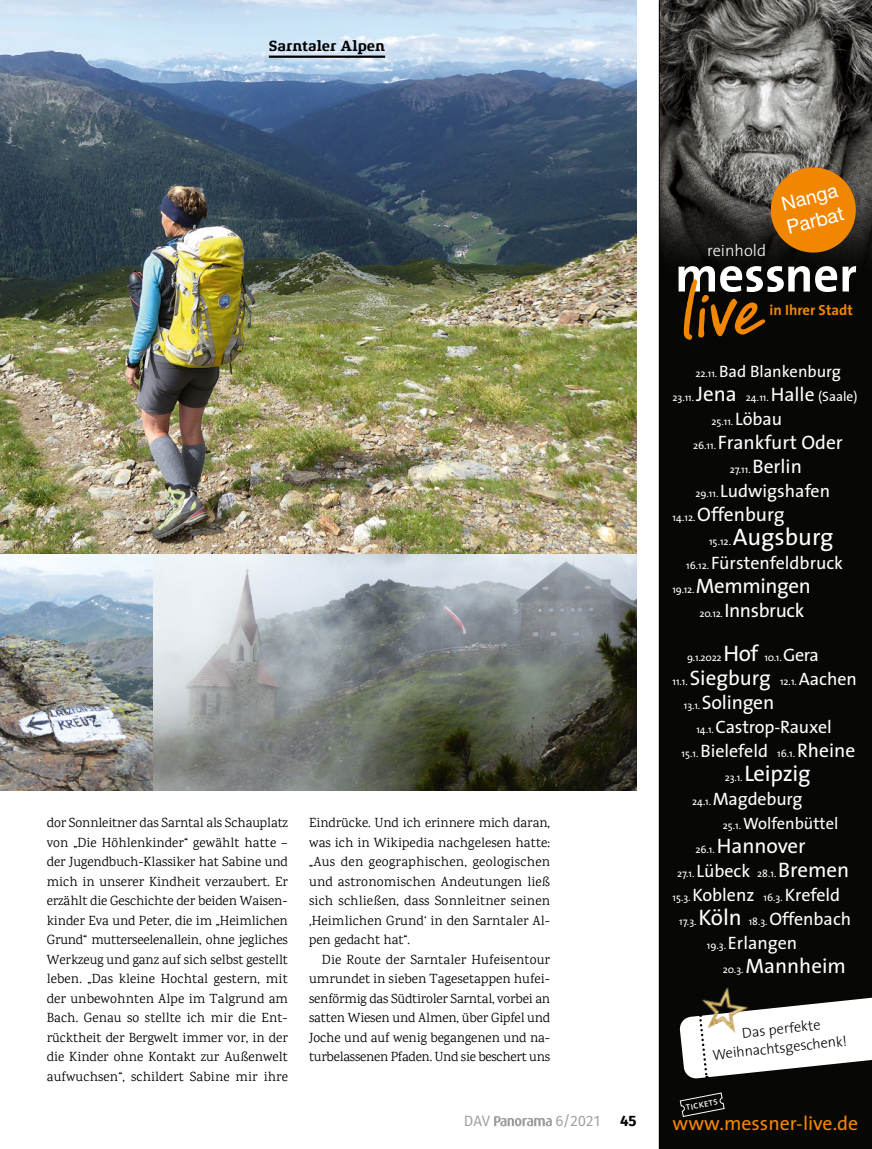
<style>
.page{position:relative;width:872px;height:1149px;background:#fff}
.page>*{position:absolute;margin:0;border:0;box-sizing:border-box;transform-origin:0 0}
.t1{font:700 49.95px "The Sans";color:#fff}
.t2{font:24px "The Sans";color:#fff}
.t3{font:22.5px "The Sans";letter-spacing:-.01em;color:#fff}
.t4{font:21px "The Sans";color:#fff}
.t5{font:21px "The Sans";letter-spacing:-.02em;color:#fff}
.t6{font:19.8px "The Sans";color:#f18700}
.t7{font:19.5px "The Sans";letter-spacing:-.01em;color:#fff}
.t8{font:19.5px/24px "Helvetica Neue LT Pro";color:#fff}
.t9{font:18px "The Sans";color:#fff}
.t10{font:16.5px "The Sans";color:#fff}
.t11{font:300 16.35px "The Sans";color:#fff}
.t12{font:700 15px "Xenois Slab Pro";letter-spacing:-.005em;color:#000}
.t13{font:15px "Fira Sans";color:#9d9d9c}
.t14{font:700 15px "Fira Sans";color:#000}
.t15{font:700 14.7px "The Sans";color:#f18700}
.t16{font:300 14.4px/18.8px "The Sans";color:#000;text-align:center}
.t17{font:13.5px/19.5px "Karma";letter-spacing:.005em;color:#000;text-align:justify}
.t18{font:10.5px "The Sans";color:#fff}
.t19{font:10.5px "The Sans Caps";color:#fff}
.s1{font-size:10.5px}
.s2{font-size:21px}
.s3{font-size:19.5px}
.s4{font-size:13.5px}
.s5{font-size:18px}
.s6{font-size:22.5px}
</style>
<div class="page">
<img style="left:0;top:0;width:636px;height:790px">
<img style="left:660px;top:0;width:212px;height:1148px">
<svg style="left:766px;top:163px;width:94px;height:94px"></svg>
<svg style="left:679px;top:1091px;width:46px;height:25px"></svg>
<svg style="left:683px;top:279px;width:82px;height:61px"></svg>
<svg style="left:679px;top:994px;width:193px;height:84px"></svg>
<img style="left:694px;top:978px;width:59px;height:59px">
<svg style="left:494px;top:1116px;width:58px;height:9px"></svg>
<hr style="left:269px;top:56px;width:116px;height:2px;background:#000">
<hr style="left:659px;top:0;width:1px;height:1148px;background:#000">
<p class="t12" style="left:269px;top:38px;width:118px">Sarntaler Alpen</p>
<p class="t17" style="left:47px;top:812px;width:243px">dor Sonnleitner das Sarntal als Schauplatz von „Die Höhlenkinder“ gewählt hatte – der Jugendbuch-Klassiker hat Sabine und mich in unserer Kindheit verzaubert. Er erzählt die Geschichte der beiden Waisen&shy;kinder Eva und Peter, die im „Heimlichen Grund“ mutterseelenallein, ohne jegliches Werkzeug und ganz auf sich selbst gestellt leben. „Das kleine Hochtal gestern, mit der unbewohnten Alpe im Talgrund am Bach. Genau so stellte ich mir die Ent&shy;rücktheit der Bergwelt immer vor, in der die Kinder ohne Kontakt zur Außenwelt aufwuchsen“, schildert Sabine mir ihre</p>
<p class="t17" style="left:309px;top:812px;width:243px">Eindrücke. Und ich erinnere mich daran, was ich in Wikipedia nachgelesen hatte: „Aus den geographischen, geologischen und astronomischen Andeutungen ließ sich schließen, dass Sonnleitner seinen ‚Heimlichen Grund‘ in den Sarntaler Al&shy;pen gedacht hat“.</p>
<p class="t17" style="left:309px;top:949px;width:243px;text-indent:13px">Die Route der Sarntaler Hufeisentour umrundet in sieben Tagesetappen hufei&shy;senförmig das Südtiroler Sarntal, vorbei an satten Wiesen und Almen, über Gipfel und Joche und auf wenig begangenen und na&shy;turbelassenen Pfaden. Und sie beschert uns</p>
<p class="t13" style="left:464px;top:1109px;width:28px">DAV</p>
<p class="t13" style="left:555px;top:1109px;width:46px">6/2021</p>
<p class="t14" style="left:620px;top:1107px;width:18px">45</p>
<p class="t11" style="left:707px;top:236px;width:60px">reinhold</p>
<h3 class="t8" style="left:778px;top:192px;width:59px;rotate:-14deg">Nanga<br>Parbat</h3>
<h1 class="t1" style="left:675px;top:233px;width:183px">messner</h1>
<p class="t15" style="left:769px;top:297px;width:85px">in Ihrer Stadt</p>
<p class="t10" style="left:695px;top:357px;width:147px"><span class="s1">22.11.</span> Bad Blankenburg</p>
<p class="t18" style="left:672px;top:388px;width:187px">23.11. <span class="s2">Jena</span> 24.11. <span class="s3">Halle</span> <span class="s4">(Saale)</span></p>
<p class="t18" style="left:711px;top:412px;width:72px">25.11. <span class="s5">Löbau</span></p>
<h3 class="t7" style="left:693px;top:426px;width:151px"><span class="s1">26.11.</span> Frankfurt Oder</h3>
<p class="t18" style="left:729px;top:460px;width:74px">27.11. <span class="s3">Berlin</span></p>
<h3 class="t9" style="left:695px;top:476px;width:136px"><span class="s1">29.11.</span> Ludwigshafen</h3>
<h3 class="t7" style="left:672px;top:498px;width:114px"><span class="s1">14.12.</span> Offenburg</h3>
<p class="t18" style="left:709px;top:532px;width:23px">15.12.</p>
<h2 class="t2" style="left:733px;top:517px;width:102px">Augsburg</h2>
<h3 class="t9" style="left:686px;top:548px;width:158px"><span class="s1">16.12.</span> Fürstenfeldbruck</h3>
<h3 class="t5" style="left:672px;top:568px;width:140px"><span class="s1">19.12.</span> Memmingen</h3>
<h3 class="t7" style="left:699px;top:594px;width:106px"><span class="s1">20.12.</span> Innsbruck</h3>
<p class="t18" style="left:687px;top:648px;width:133px">9.1.2022 <span class="s6">Hof</span> 10.1. <span class="s5">Gera</span></p>
<p class="t18" style="left:672px;top:672px;width:186px">11.1. <span class="s2">Siegburg</span> 12.1. <span class="s5">Aachen</span></p>
<h3 class="t7" style="left:684px;top:685px;width:92px"><span class="s1">13.1.</span> Solingen</h3>
<h3 class="t9" style="left:696px;top:711px;width:137px"><span class="s1">14.1.</span> Castrop-Rauxel</h3>
<p class="t18" style="left:681px;top:744px;width:175px">15.1. <span class="s5">Bielefeld</span> 16.1. <span class="s3">Rheine</span></p>
<h3 class="t3" style="left:725px;top:754px;width:87px"><span class="s1">23.1.</span> Leipzig</h3>
<h3 class="t9" style="left:692px;top:783px;width:112px"><span class="s1">24.1.</span> Magdeburg</h3>
<p class="t10" style="left:723px;top:809px;width:117px"><span class="s1">25.1.</span> Wolfenbüttel</p>
<h3 class="t4" style="left:695px;top:828px;width:112px"><span class="s1">26.1.</span> Hannover</h3>
<p class="t18" style="left:677px;top:864px;width:174px">27.1. <span class="s5">Lübeck</span> 28.1. <span class="s2">Bremen</span></p>
<h3 class="t9" style="left:672px;top:879px;width:169px"><span class="s1">15.3.</span> Koblenz <span class="s1">16.3.</span> Krefeld</h3>
<p class="t18" style="left:679px;top:912px;width:173px">17.3. <span class="s6">Köln</span> 18.3. <span class="s5">Offenbach</span></p>
<h3 class="t9" style="left:707px;top:927px;width:92px"><span class="s1">19.3.</span> Erlangen</h3>
<h3 class="t4" style="left:723px;top:948px;width:125px"><span class="s1">20.3.</span> Mannheim</h3>
<p class="t16" style="left:710px;top:1025px;width:136px;rotate:-6deg">Das perfekte<br>Weihnachtsgeschenk!</p>
<p class="t19" style="left:684px;top:1097px;width:34px;rotate:-11deg">tickets</p>
<h3 class="t6" style="left:672px;top:1106px;width:187px">www.messner-live.de</h3>
</div>
